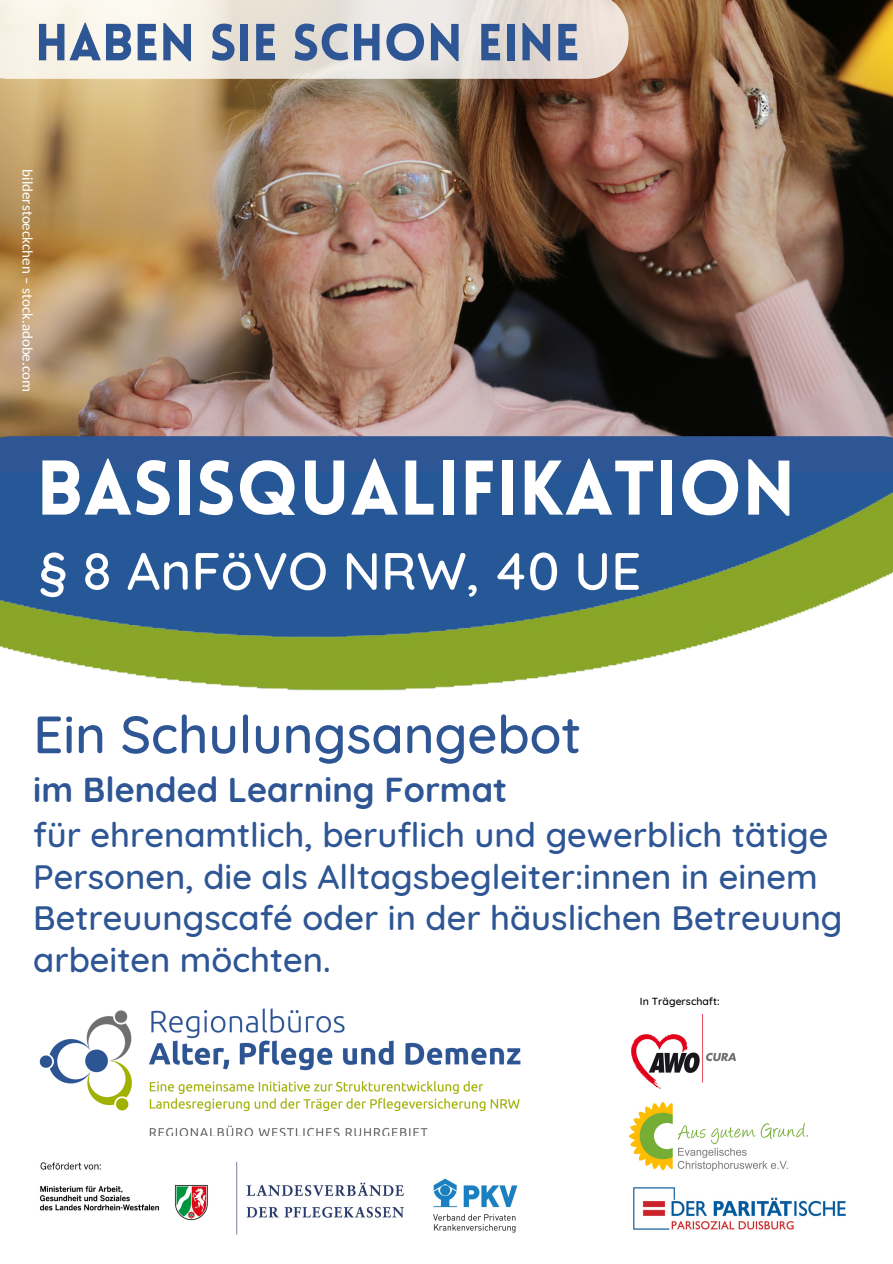
<style>
.page{position:relative;width:893px;height:1264px;background:#fff}
.page>*{position:absolute;margin:0;border:0;box-sizing:border-box;transform-origin:0 0}
.t1{font:900 75.6px "Lovelo";color:#fff}
.t2{font:500 52.5px "Quicksand";color:#2e5594}
.t3{font:500 52.5px "Quicksand";color:#fff}
.t4{font:900 51px "Lovelo";color:#2e5594}
.t5{font:500 34.5px/41.5px "Quicksand";color:#2e5594}
.t6{font:700 34.5px "Quicksand";color:#2e5594}
.t7{font:15px "Carlito";color:#fff}
.t8{font:500 10.5px "Quicksand";color:#000}
</style>
<div class="page">
<img style="left:39px;top:1008px;width:482px;height:128px">
<img style="left:0;top:0;width:892px;height:436px">
<svg style="left:0;top:0;width:628px;height:79px;background:#ece6dd"></svg>
<img style="left:40px;top:1162px;width:478px;height:73px">
<img style="left:629px;top:1102px;width:179px;height:69px">
<img style="left:631px;top:1014px;width:104px;height:74px">
<img style="left:633px;top:1187px;width:213px;height:43px">
<div style="left:0;top:436px;width:892px;height:121px;background:#2e5594"></div>
<img style="left:1px;top:472px;width:891px;height:219px">
<p class="t4" style="left:35px;top:22px;width:546px">HABEN SIE SCHON EINE</p>
<p class="t7" style="left:34px;top:169px;width:224px;rotate:90deg">bilderstoeckchen – stock.adobe.com</p>
<p class="t1" style="left:36px;top:458px;width:760px">BASISQUALIFIKATION</p>
<p class="t3" style="left:39px;top:537px;width:604px">§ 8 AnFöVO NRW, 40 UE</p>
<p class="t2" style="left:33px;top:700px;width:549px">Ein Schulungsangebot</p>
<p class="t6" style="left:33px;top:767px;width:475px">im Blended Learning Format</p>
<p class="t5" style="left:33px;top:813px;width:810px">für ehrenamtlich, beruflich und gewerblich tätige Personen, die als Alltagsbegleiter:innen in einem Betreuungscafé oder in der häuslichen Betreuung arbeiten möchten.</p>
<p class="t8" style="left:640px;top:994px;width:81px">In Trägerschaft:</p>
</div>
